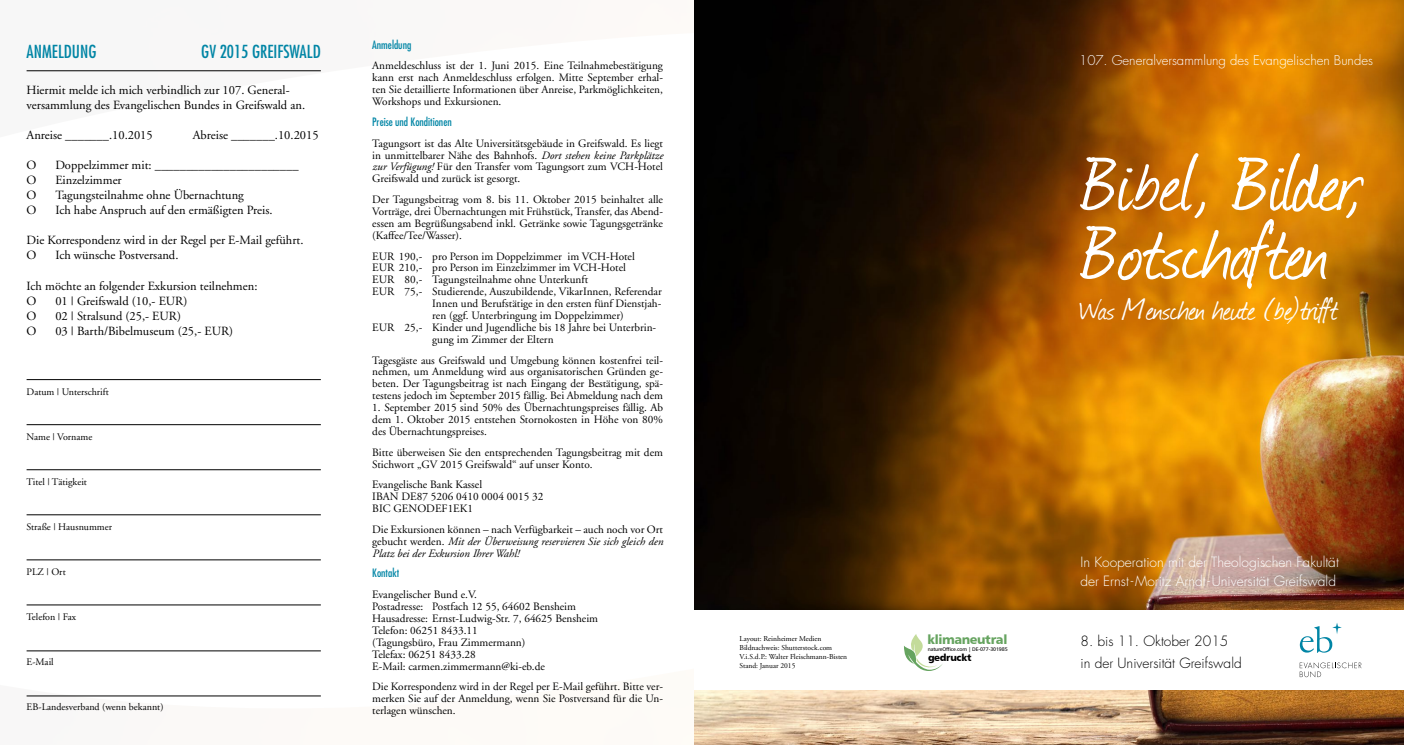
<style>
.page{position:relative;width:1404px;height:745px;background:#fff}
.page>*{position:absolute;margin:0;border:0;box-sizing:border-box;transform-origin:0 0}
.t1{font:93.75px/68.8px "Journal";letter-spacing:-.015em;color:#fff}
.t2{font:35.5px "Journal";letter-spacing:-.025em;color:#fff}
.t3{font:condensed 17.5px "Futura";color:#0085a5}
.t4{font:300 13.75px/19.2px "Futura";color:#fff}
.t5{font:300 13.75px/21.2px "Futura";color:#000}
.t6{font:300 13.12px "Futura";color:#fff}
.t7{font:12.88px "Humanist 777 BT Black B";letter-spacing:-.03em;color:#66a460}
.t8{font:12.5px/15px "Adobe Garamond";color:#000}
.t9{font:11.25px/11.9px "Adobe Garamond";color:#000;text-align:justify}
.t10{font:italic 11.25px/11.9px "Adobe Garamond";color:#000;text-align:justify}
.t11{font:condensed 11.25px "Futura";color:#0085a5}
.t12{font:10px "Adobe Garamond";color:#000}
.t13{font:9.88px "Humanist 777 BT Black B";letter-spacing:-.03em;color:#000}
.t14{font:7.5px/9px "Adobe Garamond";color:#000}
.t15{font:5.25px "Humanist 777 BT Roman B";letter-spacing:-.03em;color:#000}
.s1{font-style:italic}
.s2{font-style:normal}
</style>
<div class="page">
<hr style="left:27px;top:379px;width:294px;height:1px;background:#000">
<hr style="left:27px;top:424px;width:294px;height:1px;background:#000">
<hr style="left:27px;top:469px;width:294px;height:1px;background:#000">
<hr style="left:27px;top:514px;width:294px;height:1px;background:#000">
<hr style="left:27px;top:559px;width:294px;height:1px;background:#000">
<hr style="left:27px;top:604px;width:294px;height:1px;background:#000">
<hr style="left:27px;top:650px;width:294px;height:1px;background:#000">
<hr style="left:27px;top:695px;width:294px;height:1px;background:#000">
<hr style="left:27px;top:70px;width:294px;height:1px;background:#000">
<img style="left:694px;top:0;width:709px;height:744px">
<div style="left:694px;top:610px;width:709px;height:79px;background:#fff"></div>
<svg style="left:904px;top:634px;width:38px;height:36px"></svg>
<svg style="left:1299px;top:662px;width:62px;height:14px"></svg>
<svg style="left:1299px;top:623px;width:42px;height:29px"></svg>
<h3 class="t3" style="left:27px;top:40px;width:71px">ANMELDUNG</h3>
<h3 class="t3" style="left:201px;top:40px;width:121px">GV 2015 GREIFSWALD</h3>
<p class="t8" style="left:27px;top:83px;width:280px">Hiermit melde ich mich verbindlich zur 107. General&shy;versammlung des Evangelischen Bundes in Greifswald an.</p>
<p class="t8" style="left:27px;top:128px;width:128px">Anreise _______.10.2015</p>
<p class="t8" style="left:193px;top:128px;width:127px">Abreise _______.10.2015</p>
<p class="t8" style="left:27px;top:158px;width:11px">O</p>
<p class="t8" style="left:55px;top:158px;width:245px">Doppelzimmer mit: _______________________</p>
<p class="t8" style="left:27px;top:173px;width:11px">O</p>
<p class="t8" style="left:55px;top:173px;width:68px">Einzelzimmer</p>
<p class="t8" style="left:27px;top:188px;width:11px">O</p>
<p class="t8" style="left:55px;top:188px;width:190px">Tagungsteilnahme ohne Übernachtung</p>
<p class="t8" style="left:27px;top:203px;width:11px">O</p>
<p class="t8" style="left:55px;top:203px;width:219px">Ich habe Anspruch auf den ermäßigten Preis.</p>
<p class="t8" style="left:27px;top:233px;width:278px">Die Korrespondenz wird in der Regel per E-Mail geführt.<br>O</p>
<p class="t8" style="left:55px;top:248px;width:125px">Ich wünsche Postversand.</p>
<p class="t8" style="left:27px;top:278px;width:232px">Ich möchte an folgender Exkursion teilnehmen:<br>O</p>
<p class="t8" style="left:55px;top:293px;width:133px">01 | Greifswald (10,- EUR)</p>
<p class="t8" style="left:27px;top:308px;width:11px">O</p>
<p class="t8" style="left:55px;top:308px;width:127px">02 | Stralsund (25,- EUR)</p>
<p class="t8" style="left:27px;top:323px;width:11px">O</p>
<p class="t8" style="left:55px;top:323px;width:179px">03 | Barth/Bibelmuseum (25,- EUR)</p>
<p class="t12" style="left:27px;top:386px;width:84px">Datum | Unterschrift</p>
<p class="t12" style="left:27px;top:431px;width:67px">Name | Vorname</p>
<p class="t12" style="left:27px;top:476px;width:62px">Titel | Tätigkeit</p>
<p class="t12" style="left:27px;top:521px;width:87px">Straße | Hausnummer</p>
<p class="t12" style="left:27px;top:566px;width:41px">PLZ | Ort</p>
<p class="t12" style="left:27px;top:611px;width:51px">Telefon | Fax</p>
<p class="t12" style="left:27px;top:656px;width:29px">E-Mail</p>
<p class="t12" style="left:27px;top:701px;width:138px">EB-Landesverband (wenn bekannt)</p>
<p class="t11" style="left:372px;top:37px;width:41px">Anmeldung</p>
<p class="t9" style="left:372px;top:60px;width:292px">Anmeldeschluss ist der 1. Juni 2015. Eine Teilnahmebestätigung kann erst nach Anmeldeschluss erfolgen. Mitte September erhal&shy;ten Sie detaillierte Informationen über Anreise, Parkmöglichkeiten, Workshops und Exkursionen.</p>
<p class="t11" style="left:372px;top:115px;width:81px">Preise und Konditionen</p>
<p class="t9" style="left:372px;top:137px;width:292px">Tagungsort ist das Alte Universitätsgebäude in Greifswald. Es liegt in unmittelbarer Nähe des Bahnhofs. <span class="s1">Dort stehen keine Parkplätze zur Verfügung!</span> Für den Transfer vom Tagungsort zum VCH-Hotel Greifswald und zurück ist gesorgt.</p>
<p class="t9" style="left:372px;top:194px;width:292px">Der Tagungsbeitrag vom 8. bis 11. Oktober 2015 beinhaltet alle Vorträge, drei Übernachtungen mit Frühstück, Transfer, das Abend&shy;essen am Begrüßungsabend inkl. Getränke sowie Tagungsgetränke (Kaffee/Tee/Wasser).</p>
<p class="t9" style="left:372px;top:250px;width:264px">EUR 190,- pro Person im Doppelzimmer im VCH-Hotel</p>
<p class="t9" style="left:372px;top:262px;width:255px">EUR 210,- pro Person im Einzelzimmer im VCH-Hotel</p>
<p class="t9" style="left:372px;top:274px;width:217px">EUR 80,- Tagungsteilnahme ohne Unterkunft</p>
<p class="t9" style="left:372px;top:286px;width:291px">EUR 75,- Studierende, Auszubildende, VikarInnen, Referendar</p>
<p class="t9" style="left:432px;top:298px;width:230px">Innen und Berufstätige in den ersten fünf Dienstjah-</p>
<p class="t9" style="left:432px;top:309px;width:193px">ren (ggf. Unterbringung im Doppelzimmer)</p>
<p class="t9" style="left:372px;top:321px;width:285px">EUR 25,- Kinder und Jugendliche bis 18 Jahre bei Unterbrin-</p>
<p class="t9" style="left:432px;top:333px;width:123px">gung im Zimmer der Eltern</p>
<p class="t9" style="left:372px;top:354px;width:292px">Tagesgäste aus Greifswald und Umgebung können kostenfrei teil&shy;nehmen, um Anmeldung wird aus organisatorischen Gründen ge&shy;beten. Der Tagungsbeitrag ist nach Eingang der Bestätigung, spä&shy;testens jedoch im September 2015 fällig. Bei Abmeldung nach dem</p>
<p class="t9" style="left:372px;top:401px;width:292px">1. September 2015 sind 50% des Übernachtungspreises fällig. Ab dem 1. Oktober 2015 entstehen Stornokosten in Höhe von 80% des Übernachtungspreises.</p>
<p class="t9" style="left:372px;top:446px;width:292px">Bitte überweisen Sie den entsprechenden Tagungsbeitrag mit dem<br>Stichwort „GV 2015 Greifswald“ auf unser Konto.</p>
<p class="t9" style="left:372px;top:479px;width:173px;text-align:left">Evangelische Bank Kassel<br>IBAN DE87 5206 0410 0004 0015 32<br>BIC GENODEF1EK1</p>
<p class="t10" style="left:372px;top:523px;width:292px"><span class="s2">Die Exkursionen können – nach Verfügbarkeit – auch noch vor Ort gebucht werden.</span> Mit der Überweisung reservieren Sie sich gleich den Platz bei der Exkursion Ihrer Wahl!</p>
<p class="t11" style="left:372px;top:566px;width:29px">Kontakt</p>
<p class="t9" style="left:372px;top:588px;width:227px;text-align:left">Evangelischer Bund e.V.<br>Postadresse: Postfach 12 55, 64602 Bensheim Hausadresse: Ernst-Ludwig-Str. 7, 64625 Bensheim Telefon: 06251 8433.11<br>(Tagungsbüro, Frau Zimmermann)<br>Telefax: 06251 8433.28<br>E-Mail: carmen.zimmermann@ki-eb.de</p>
<p class="t9" style="left:372px;top:680px;width:292px">Die Korrespondenz wird in der Regel per E-Mail geführt. Bitte ver&shy;merken Sie auf der Anmeldung, wenn Sie Postversand für die Un&shy;terlagen wünschen.</p>
<p class="t14" style="left:739px;top:633px;width:109px">Layout: Reinheimer Medien<br>Bildnachweis: Shutterstock.com<br>V.i.S.d.P.: Walter Fleischmann-Bisten<br>Stand: Januar 2015</p>
<p class="t6" style="left:1079px;top:51px;width:295px">107. Generalversammlung des Evangelischen Bundes</p>
<h1 class="t1" style="left:1081px;top:147px;width:283px">Bibel, Bilder,<br>Botschaften</h1>
<h2 class="t2" style="left:1079px;top:285px;width:260px">Was Menschen heute (be)trifft</h2>
<p class="t7" style="left:927px;top:630px;width:81px">klimaneutral</p>
<p class="t15" style="left:927px;top:645px;width:81px">natureOffice.com | DE-077-301985</p>
<p class="t13" style="left:927px;top:650px;width:45px">gedruckt</p>
<p class="t4" style="left:1080px;top:552px;width:260px">In Kooperation mit der Theologischen Fakultät der Ernst-Moritz Arndt-Universität Greifswald</p>
<p class="t5" style="left:1080px;top:630px;width:163px">8. bis 11. Oktober 2015 in der Universität Greifswald</p>
</div>
